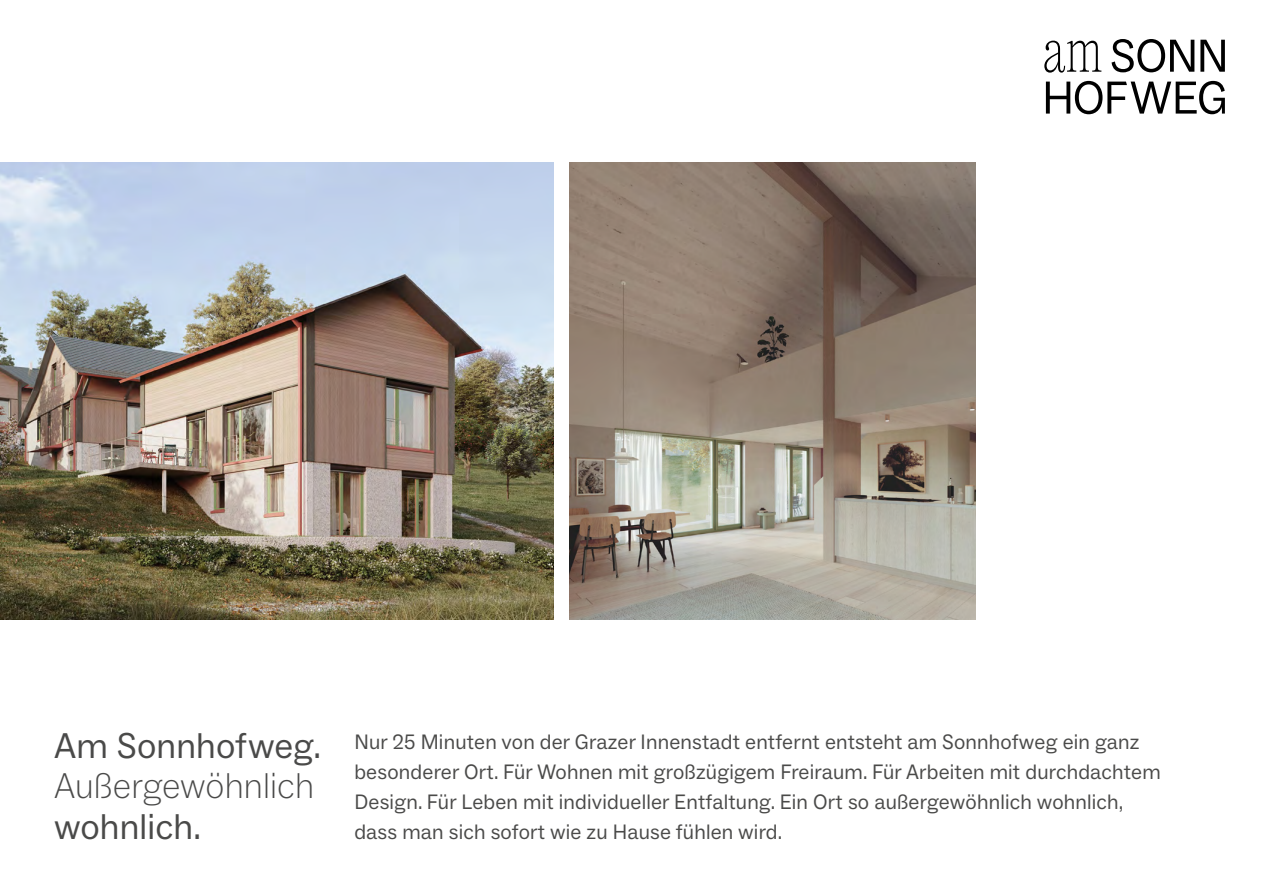
<style>
.page{position:relative;width:1263px;height:893px;background:#fff}
.page>*{position:absolute;margin:0;border:0;box-sizing:border-box;transform-origin:0 0}
.t1{font:36px "ABC Social";letter-spacing:.005em;color:#4a4a49}
.t2{font:100 36px "ABC Social";letter-spacing:.005em;color:#4a4a49}
.t3{font:21px/30px "ABC Social";letter-spacing:.01em;color:#4a4a49}
</style>
<div class="page">
<img style="left:0;top:162px;width:554px;height:458px">
<img style="left:570px;top:162px;width:405px;height:458px">
<svg style="left:1046px;top:81px;width:179px;height:33px"></svg>
<svg style="left:1200px;top:40px;width:25px;height:32px"></svg>
<svg style="left:1111px;top:39px;width:83px;height:33px"></svg>
<svg style="left:1044px;top:41px;width:57px;height:32px"></svg>
<h1 class="t1" style="left:54px;top:724px;width:268px">Am Sonnhofweg.</h1>
<h1 class="t2" style="left:54px;top:764px;width:262px">Außergewöhnlich</h1>
<h1 class="t1" style="left:54px;top:805px;width:149px">wohnlich.</h1>
<p class="t3" style="left:354px;top:727px;width:808px">Nur 25 Minuten von der Grazer Innenstadt entfernt entsteht am Sonnhofweg ein ganz besonderer Ort. Für Wohnen mit großzügigem Freiraum. Für Arbeiten mit durchdachtem Design. Für Leben mit individueller Entfaltung. Ein Ort so außergewöhnlich wohnlich, dass man sich sofort wie zu Hause fühlen wird.</p>
</div>
